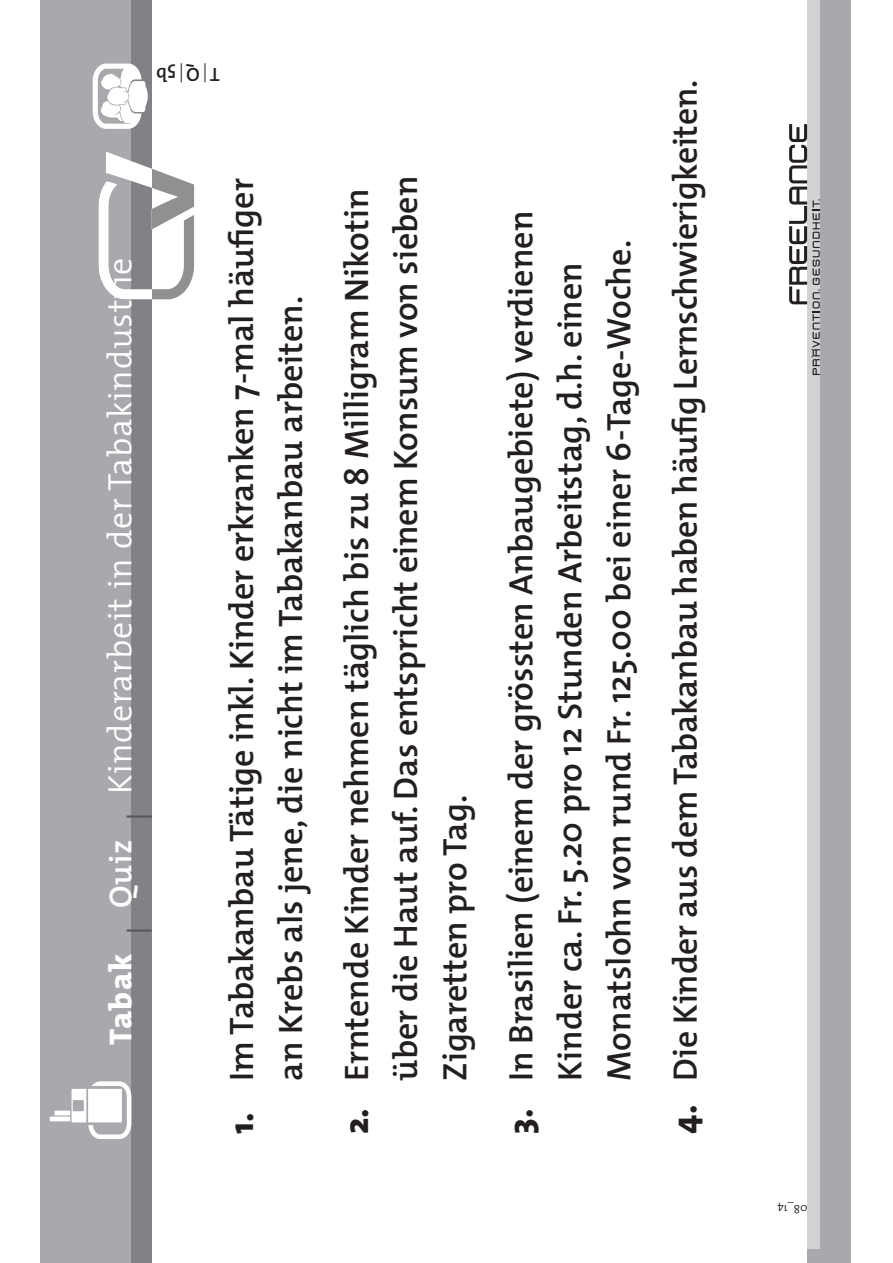
<style>
.page{position:relative;width:893px;height:1263px;background:#fff}
.page>*{position:absolute;margin:0;border:0;box-sizing:border-box;transform-origin:0 0}
.t1{font:600 34.05px/49.1px "The Mix";color:#231f20}
.t2{font:300 34.05px "The Mix";letter-spacing:.02em;color:#fff}
.t3{font:600 19.2px "The Mix";color:#231f20}
.t4{font:300 11.7px "The Mix";color:#231f20}
.s1{font-weight:300}
.s2{font-weight:800;font-size:31.95px}
.s3{font-weight:600;font-size:31.95px}
.s4{font-weight:800}
</style>
<div class="page">
<div style="left:41px;top:0;width:90px;height:1263px;background:#a8a9ad"></div>
<div style="left:131px;top:0;width:21px;height:1263px;background:#808285"></div>
<svg style="left:93px;top:64px;width:55px;height:65px"></svg>
<div style="left:807px;top:0;width:44px;height:1263px;background:#a8a9ad"></div>
<div style="left:807px;top:0;width:12px;height:1248px;background:#d1d2d4"></div>
<svg style="left:789px;top:124px;width:31px;height:251px"></svg>
<svg style="left:50px;top:1081px;width:81px;height:58px"></svg>
<svg style="left:98px;top:151px;width:96px;height:149px"></svg>
<p class="t3" style="left:220px;top:90px;width:65px;rotate:-180deg">T<span class="s1">|</span>Q<span class="s1">|</span>5b</p>
<p class="t2" style="left:92px;top:1045px;width:789px;rotate:-90deg"><span class="s2">Tabak</span> <sub>|</sub> <span class="s3">Quiz</span> <sub>|</sub> Kinderarbeit in der Tabakindustrie</p>
<p class="t1" style="left:216px;top:1080px;width:904px;text-indent:-53px;rotate:-90deg"><span class="s4">1.</span> Im Tabakanbau Tätige inkl. Kinder erkranken 7-mal häufiger an Krebs als jene, die nicht im Tabakanbau arbeiten.</p>
<p class="t1" style="left:331px;top:1081px;width:907px;text-indent:-53px;rotate:-90deg"><span class="s4">2.</span> Erntende Kinder nehmen täglich bis zu 8 Milligram Nikotin über die Haut auf. Das entspricht einem Konsum von sieben<br>Zigaretten pro Tag.</p>
<p class="t1" style="left:495px;top:1081px;width:871px;text-indent:-53px;rotate:-90deg"><span class="s4">3.</span> In Brasilien (einem der grössten Anbaugebiete) verdienen<br>Kinder ca. Fr. 5.20 pro 12 Stunden Arbeitstag, d.h. einen<br>Monatslohn von rund Fr. 125.00 bei einer 6-Tage-Woche.</p>
<p class="t1" style="left:660px;top:1134px;width:1056px;rotate:-90deg"><span class="s4">4.</span> Die Kinder aus dem Tabakanbau haben häufig Lernschwierigkeiten.</p>
<p class="t4" style="left:807px;top:1219px;width:32px;rotate:-180deg">08_14</p>
</div>
